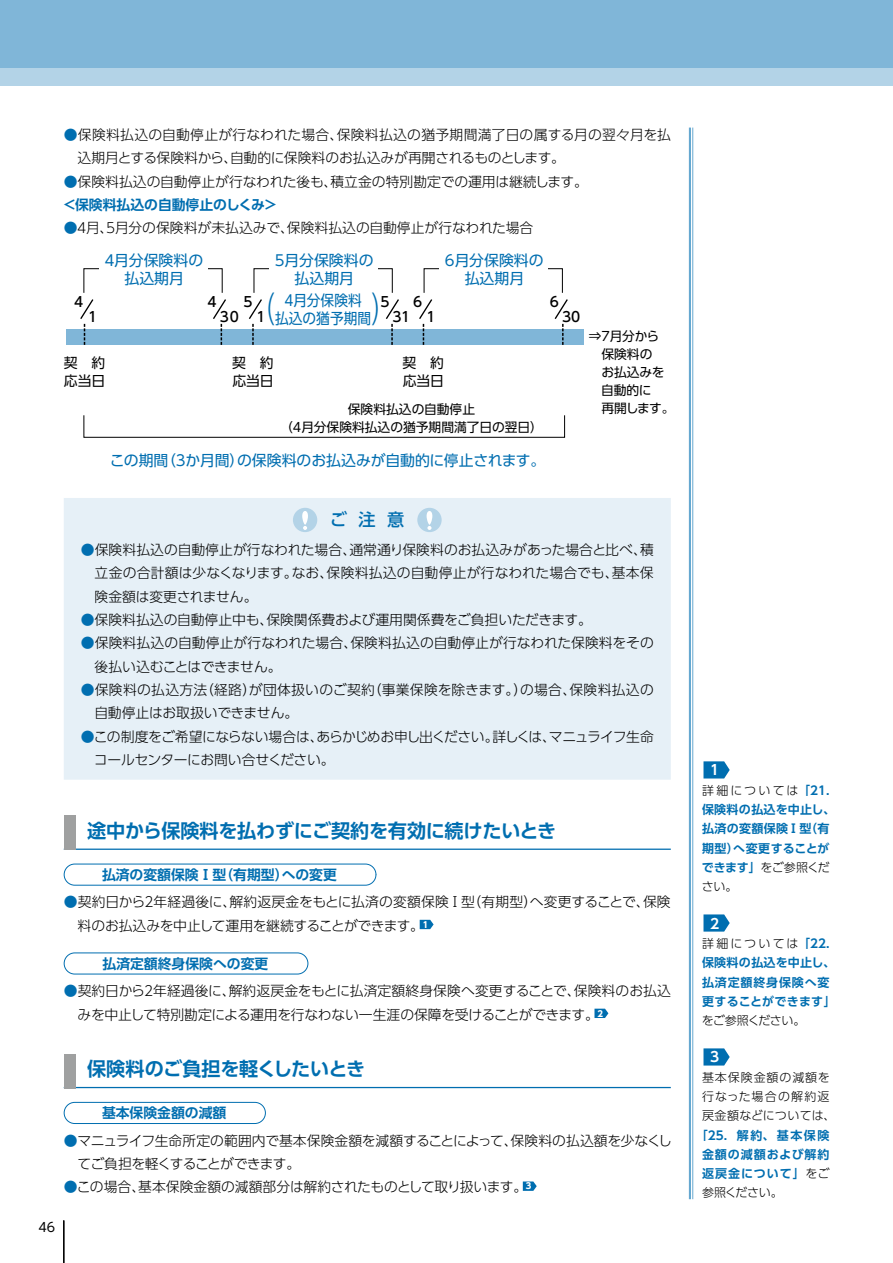
<style>
.page{position:relative;width:893px;height:1263px;background:#fff}
.page>*{position:absolute;margin:0;border:0;box-sizing:border-box;transform-origin:0 0}
.t1{font:34.5px "UD Shin Go Pr 6 Light 90 pv RKSJ H";color:#006eb0;scale:.7 1}
.t2{font:700 19.2px "UD Shin Go Pr 6 De";letter-spacing:-.015em;color:#006eb0}
.t3{font:500 17.25px "UD Shin Go Pr 6";color:#006eb0}
.t4{font:14.85px/18px "UD Shin Go Pr 6 Regular 90 pv RKSJ H";color:#006eb0;text-align:center}
.t5{font:14.85px/18px "UD Shin Go Pr 6 Regular 90 pv RKSJ H";color:#006eb0;text-align:center;scale:.92 1}
.t6{font:300 13.8px/23.4px "UD Shin Go Pr 6";color:#000}
.t7{font:300 13.8px/23.4px "UD Shin Go Pr 6";letter-spacing:-.04em;color:#000}
.t8{font:300 13.8px/23.4px "UD Shin Go Pr 6";letter-spacing:-.025em;color:#000}
.t9{font:300 13.8px/23.4px "UD Shin Go Pr 6";letter-spacing:.02em;color:#000}
.t10{font:700 13.8px "UD Shin Go Pr 6 De";color:#006eb0}
.t11{font:300 13.8px "UD Shin Go Pr 6";letter-spacing:-.02em;color:#000}
.t12{font:13.8px/15px "UD Shin Go Pr 6 Medium 90 pv RKSJ H";color:#000}
.t13{font:13.8px/18px "UD Shin Go Pr 6 Regular 90 pv RKSJ H";letter-spacing:-.005em;color:#000}
.t14{font:700 13.8px "UD Shin Go Pr 6 De";color:#fff}
.t15{font:12.75px/18px "UD Shin Go Pr 6 Regular 90 pv RKSJ H";color:#000;text-align:center}
.t16{font:12.75px "UD Shin Go Pr 6";color:#000}
.t17{font:700 12px/19.2px "UD Shin Go Pr 6 De";letter-spacing:.03em;color:#006eb0}
.t18{font:300 12px/19.2px "UD Shin Go Pr 6";letter-spacing:.075em;color:#000}
.t19{font:700 12px/19.2px "UD Shin Go Pr 6 De";letter-spacing:.08em;color:#006eb0;text-align:center}
.t20{font:300 12px/19.2px "UD Shin Go Pr 6";letter-spacing:-.045em;color:#000}
.t21{font:300 12px "UD Shin Go Pr 6";letter-spacing:.17em;color:#000}
.t22{font:300 12px "UD Shin Go Pr 6";letter-spacing:.045em;color:#000}
.s1{color:#006eb0}
.s2{font-family:"UD Shin Go Pr 6 De";font-weight:700;color:#006eb0}
.s3{font-family:"UD Shin Go Pr 6";font-weight:300;color:#000}
</style>
<div class="page">
<div style="left:0;top:0;width:893px;height:85px;background:#80b6d8"></div>
<div style="left:0;top:68px;width:893px;height:17px;background:#b3d3e7"></div>
<hr style="left:692px;top:128px;width:1px;height:1071px;background:#66a8d0">
<hr style="left:689px;top:128px;width:2px;height:1071px;background:#66a8d0">
<div style="left:66px;top:329px;width:518px;height:16px;background:#80b6d8"></div>
<svg style="left:83px;top:268px;width:482px;height:170px"></svg>
<div style="left:99px;top:258px;width:108px;height:21px;background:#fff"></div>
<div style="left:269px;top:258px;width:108px;height:21px;background:#fff"></div>
<div style="left:439px;top:258px;width:108px;height:21px;background:#fff"></div>
<div style="left:64px;top:498px;width:607px;height:282px;background:#e6f0f7"></div>
<div style="left:293px;top:508px;width:24px;height:24px;background:#b3d3e7;border-radius:50%"></div>
<svg style="left:302px;top:511px;width:6px;height:19px"></svg>
<div style="left:417px;top:508px;width:25px;height:24px;background:#b3d3e7;border-radius:50%"></div>
<svg style="left:427px;top:511px;width:5px;height:19px"></svg>
<hr style="left:64px;top:848px;width:607px;height:2px;background:#006eb0">
<div style="left:64px;top:816px;width:11px;height:34px;background:#9fa0a0"></div>
<div style="left:64px;top:864px;width:312px;height:21px;border:1px solid #006eb0;border-radius:11px"></div>
<svg style="left:420px;top:920px;width:14px;height:9px"></svg>
<div style="left:64px;top:952px;width:244px;height:22px;border:1px solid #006eb0;border-radius:11px"></div>
<svg style="left:594px;top:1009px;width:14px;height:9px"></svg>
<hr style="left:64px;top:1087px;width:607px;height:1px;background:#006eb0">
<div style="left:64px;top:1054px;width:11px;height:34px;background:#9fa0a0"></div>
<div style="left:64px;top:1102px;width:202px;height:22px;border:1px solid #006eb0;border-radius:11px"></div>
<svg style="left:523px;top:1181px;width:14px;height:10px"></svg>
<svg style="left:703px;top:761px;width:27px;height:17px"></svg>
<svg style="left:703px;top:914px;width:27px;height:17px"></svg>
<svg style="left:703px;top:1048px;width:27px;height:17px"></svg>
<hr style="left:63px;top:1220px;width:1px;height:43px;background:#000">
<p class="t6" style="left:78px;top:122px;width:595px;text-indent:-14px"><span class="s1">●</span>保険料払込の自動停止が行なわれた場合、保険料払込の猶予期間満了日の属する月の翌々月を払込期月とする保険料から、自動的に保険料のお払込みが再開されるものとします。</p>
<p class="t6" style="left:64px;top:169px;width:526px"><span class="s1">●</span>保険料払込の自動停止が行なわれた後も、積立金の特別勘定での運用は継続します。</p>
<p class="t10" style="left:63px;top:193px;width:216px">＜保険料払込の自動停止のしくみ＞</p>
<p class="t6" style="left:64px;top:216px;width:471px"><span class="s1">●</span>４月、５月分の保険料が未払込みで、保険料払込の自動停止が行なわれた場合</p>
<p class="t4" style="left:102px;top:251px;width:103px">４月分保険料の払込期月</p>
<p class="t4" style="left:275px;top:251px;width:100px">5月分保険料の払込期月</p>
<p class="t4" style="left:445px;top:251px;width:100px">6月分保険料の払込期月</p>
<h1 class="t1" style="left:251px;top:281px;width:209px">（　　　　）</h1>
<p class="t5" style="left:275px;top:291px;width:106px">4月分保険料<br>払込の猶予期間</p>
<p class="t12" style="left:207px;top:294px;width:11px">4</p>
<p class="t12" style="left:380px;top:294px;width:57px">5<br>　31 　1</p>
<p class="t12" style="left:550px;top:294px;width:32px">6　30</p>
<p class="t12" style="left:413px;top:294px;width:11px">6</p>
<p class="t12" style="left:74px;top:294px;width:24px">4　1</p>
<p class="t12" style="left:207px;top:294px;width:60px;text-indent:36px">5　30 　1</p>
<p class="t13" style="left:64px;top:353px;width:43px">契　約応当日</p>
<p class="t13" style="left:232px;top:353px;width:43px">契　約応当日</p>
<p class="t13" style="left:403px;top:353px;width:43px">契　約応当日</p>
<p class="t15" style="left:280px;top:400px;width:264px">保険料払込の自動停止<br>（4月分保険料払込の猶予期間満了日の翌日）</p>
<p class="t4" style="left:110px;top:451px;width:437px">この期間（3か月間）の保険料のお払込みが自動的に停止されます。</p>
<p class="t15" style="left:589px;top:327px;width:87px;text-align:left">⇒7月分から　保険料の<br>　お払込みを　自動的に<br>　再開します。</p>
<p class="t3" style="left:330px;top:505px;width:76px">ご 注 意</p>
<p class="t6" style="left:95px;top:537px;width:561px;text-align:justify;text-indent:-14px"><span class="s1">●</span>保険料払込の自動停止が行なわれた場合、通常通り保険料のお払込みがあった場合と比べ、積立金の合計額は少なくなります。なお、保険料払込の自動停止が行なわれた場合でも、基本保険金額は変更されません。</p>
<p class="t6" style="left:81px;top:607px;width:513px"><span class="s1">●</span>保険料払込の自動停止中も、保険関係費および運用関係費をご負担いただきます。</p>
<p class="t6" style="left:95px;top:631px;width:561px;text-indent:-14px"><span class="s1">●</span>保険料払込の自動停止が行なわれた場合、保険料払込の自動停止が行なわれた保険料をその後払い込むことはできません。</p>
<p class="t9" style="left:94px;top:678px;width:561px;text-indent:-14px"><span class="s1">●</span>保険料の払込方法（経路）が団体扱いのご契約（事業保険を除きます。）の場合、保険料払込の自動停止はお取扱いできません。</p>
<p class="t7" style="left:94px;top:724px;width:561px;text-indent:-13px"><span class="s1">●</span>この制度をご希望にならない場合は、あらかじめお申し出ください。詳しくは、マニュライフ生命コールセンターにお問い合せください。</p>
<h2 class="t2" style="left:87px;top:815px;width:471px">途中から保険料を払わずにご契約を有効に続けたいとき</h2>
<p class="t10" style="left:102px;top:863px;width:236px">払済の変額保険Ⅰ型（有期型）への変更</p>
<p class="t6" style="left:78px;top:890px;width:595px;text-indent:-14px"><span class="s1">●</span>契約日から２年経過後に、解約返戻金をもとに払済の変額保険Ⅰ型（有期型）へ変更することで、保険料のお払込みを中止して運用を継続することができます。<sup>1</sup></p>
<p class="t10" style="left:103px;top:952px;width:167px">払済定額終身保険への変更</p>
<p class="t6" style="left:78px;top:979px;width:595px;text-indent:-14px"><span class="s1">●</span>契約日から２年経過後に、解約返戻金をもとに払済定額終身保険へ変更することで、保険料のお払込みを中止して特別勘定による運用を行なわない一生涯の保障を受けることができます。<sup>2</sup></p>
<h2 class="t2" style="left:87px;top:1053px;width:280px">保険料のご負担を軽くしたいとき</h2>
<p class="t10" style="left:102px;top:1102px;width:126px">基本保険金額の減額</p>
<p class="t8" style="left:77px;top:1128px;width:596px;text-indent:-14px"><span class="s1">●</span>マニュライフ生命所定の範囲内で基本保険金額を減額することによって、保険料の払込額を少なくしてご負担を軽くすることができます。</p>
<p class="t11" style="left:64px;top:1176px;width:469px"><span class="s1">●</span>この場合、基本保険金額の減額部分は解約されたものとして取り扱います。<sup>3</sup></p>
<p class="t16" style="left:38px;top:1216px;width:18px">46</p>
<p class="t14" style="left:710px;top:759px;width:11px">1</p>
<p class="t21" style="left:702px;top:781px;width:129px">詳細については<span class="s2">「21.</span></p>
<p class="t17" style="left:702px;top:800px;width:135px">保険料の払込を中止し、払済の変額保険Ⅰ型（有期型）へ変更することが</p>
<p class="t20" style="left:702px;top:857px;width:130px"><span class="s2">できます」</span>をご参照ください。</p>
<p class="t14" style="left:710px;top:912px;width:11px">2</p>
<p class="t21" style="left:702px;top:934px;width:129px">詳細については<span class="s2">「22.</span></p>
<p class="t17" style="left:702px;top:953px;width:135px">保険料の払込を中止し、払済定額終身保険へ変更することができます」</p>
<p class="t20" style="left:702px;top:1010px;width:105px">をご参照ください。</p>
<p class="t14" style="left:710px;top:1046px;width:11px">3</p>
<p class="t18" style="left:702px;top:1067px;width:135px">基本保険金額の減額を行なった場合の解約返戻金額などについては、</p>
<p class="t19" style="left:696px;top:1125px;width:135px">「25．解約、基本保険金額の減額および解約返戻金について」<span class="s3">をご</span></p>
<p class="t22" style="left:702px;top:1183px;width:82px">参照ください。</p>
</div>
